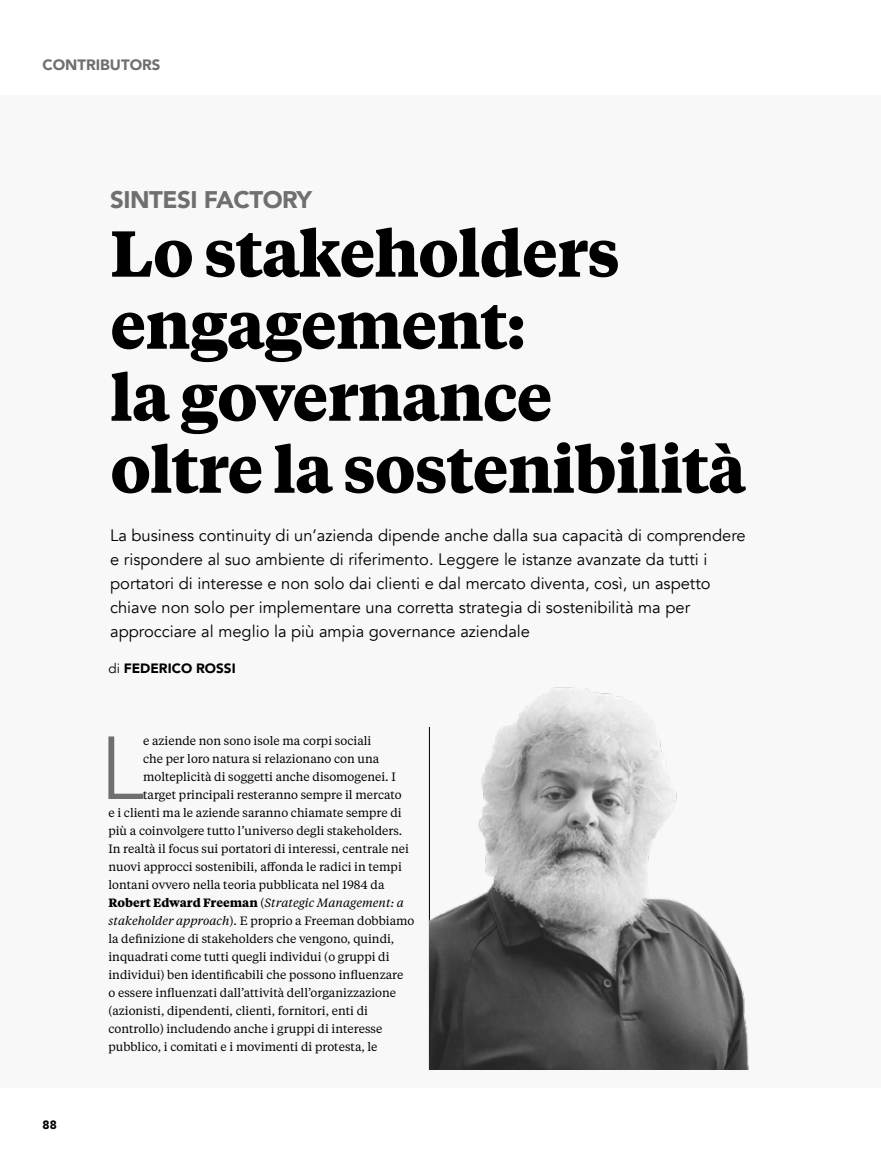
<style>
.page{position:relative;width:881px;height:1170px;background:#fff}
.page>*{position:absolute;margin:0;border:0;box-sizing:border-box;transform-origin:0 0}
.t1{font:300 88.2px "Avenir";color:#706f6f}
.t2{font:700 64.5px/72px "Tiempos Text";letter-spacing:-.02em;color:#000}
.t3{font:900 24px "Avenir";letter-spacing:-.02em;color:#706f6f}
.t4{font:16.5px/24px "Avenir";color:#000}
.t5{font:900 15px "Avenir";color:#706f6f}
.t6{font:900 13.5px "Avenir";color:#000}
.t7{font:12px "Tiempos Text";color:#000}
.t8{font:italic 12px "Tiempos Text";color:#000}
.t9{font:900 12px "Avenir";color:#000}
.s1{font-weight:400}
.s2{font-weight:700;font-style:normal}
.s3{font-style:normal}
.s4{font-style:italic}
</style>
<div class="page">
<div style="left:0;top:95px;width:880px;height:992px;background:#f8f8f8"></div>
<img style="left:429px;top:687px;width:320px;height:382px">
<p class="t5" style="left:42px;top:51px;width:120px">CONTRIBUTORS</p>
<h3 class="t3" style="left:110px;top:179px;width:203px">SINTESI FACTORY</h3>
<h2 class="t2" style="left:110px;top:214px;width:637px">Lo stakeholders engagement:<br>la governance<br>oltre la sostenibilità</h2>
<p class="t4" style="left:110px;top:523px;width:637px">La business continuity di un’azienda dipende anche dalla sua capacità di comprendere e rispondere al suo ambiente di riferimento. Leggere le istanze avanzate da tutti i portatori di interesse e non solo dai clienti e dal mercato diventa, così, un aspetto chiave non solo per implementare una corretta strategia di sostenibilità ma per approcciare al meglio la più ampia governance aziendale</p>
<p class="t6" style="left:108px;top:656px;width:129px"><span class="s1">di</span> FEDERICO ROSSI</p>
<p class="t9" style="left:43px;top:1114px;width:16px">88</p>
<h1 class="t1" style="left:100px;top:716px;width:46px">L</h1>
<p class="t7" style="left:143px;top:732px;width:230px">e aziende non sono isole ma corpi sociali</p>
<p class="t7" style="left:143px;top:750px;width:237px">che per loro natura si relazionano con una</p>
<p class="t7" style="left:143px;top:768px;width:254px">molteplicità di soggetti anche disomogenei. I</p>
<p class="t7" style="left:143px;top:786px;width:260px">target principali resteranno sempre il mercato</p>
<p class="t7" style="left:108px;top:804px;width:295px">e i clienti ma le aziende saranno chiamate sempre di</p>
<p class="t7" style="left:108px;top:822px;width:295px">più a coinvolgere tutto l’universo degli stakeholders.</p>
<p class="t7" style="left:108px;top:840px;width:302px">In realtà il focus sui portatori di interessi, centrale nei</p>
<p class="t7" style="left:108px;top:858px;width:295px">nuovi approcci sostenibili, affonda le radici in tempi</p>
<p class="t7" style="left:108px;top:876px;width:277px">lontani ovvero nella teoria pubblicata nel 1984 da</p>
<p class="t8" style="left:108px;top:894px;width:297px"><span class="s2">Robert Edward Freeman</span> <span class="s3">(</span>Strategic Management: a</p>
<p class="t7" style="left:108px;top:912px;width:307px"><span class="s4">stakeholder approach</span>). E proprio a Freeman dobbiamo</p>
<p class="t7" style="left:108px;top:930px;width:287px">la definizione di stakeholders che vengono, quindi,</p>
<p class="t7" style="left:108px;top:948px;width:282px">inquadrati come tutti quegli individui (o gruppi di</p>
<p class="t7" style="left:108px;top:966px;width:296px">individui) ben identificabili che possono influenzare</p>
<p class="t7" style="left:108px;top:984px;width:289px">o essere influenzati dall’attività dell’organizzazione</p>
<p class="t7" style="left:108px;top:1002px;width:261px">(azionisti, dipendenti, clienti, fornitori, enti di</p>
<p class="t7" style="left:108px;top:1020px;width:275px">controllo) includendo anche i gruppi di interesse</p>
<p class="t7" style="left:108px;top:1038px;width:270px">pubblico, i comitati e i movimenti di protesta, le</p>
</div>
